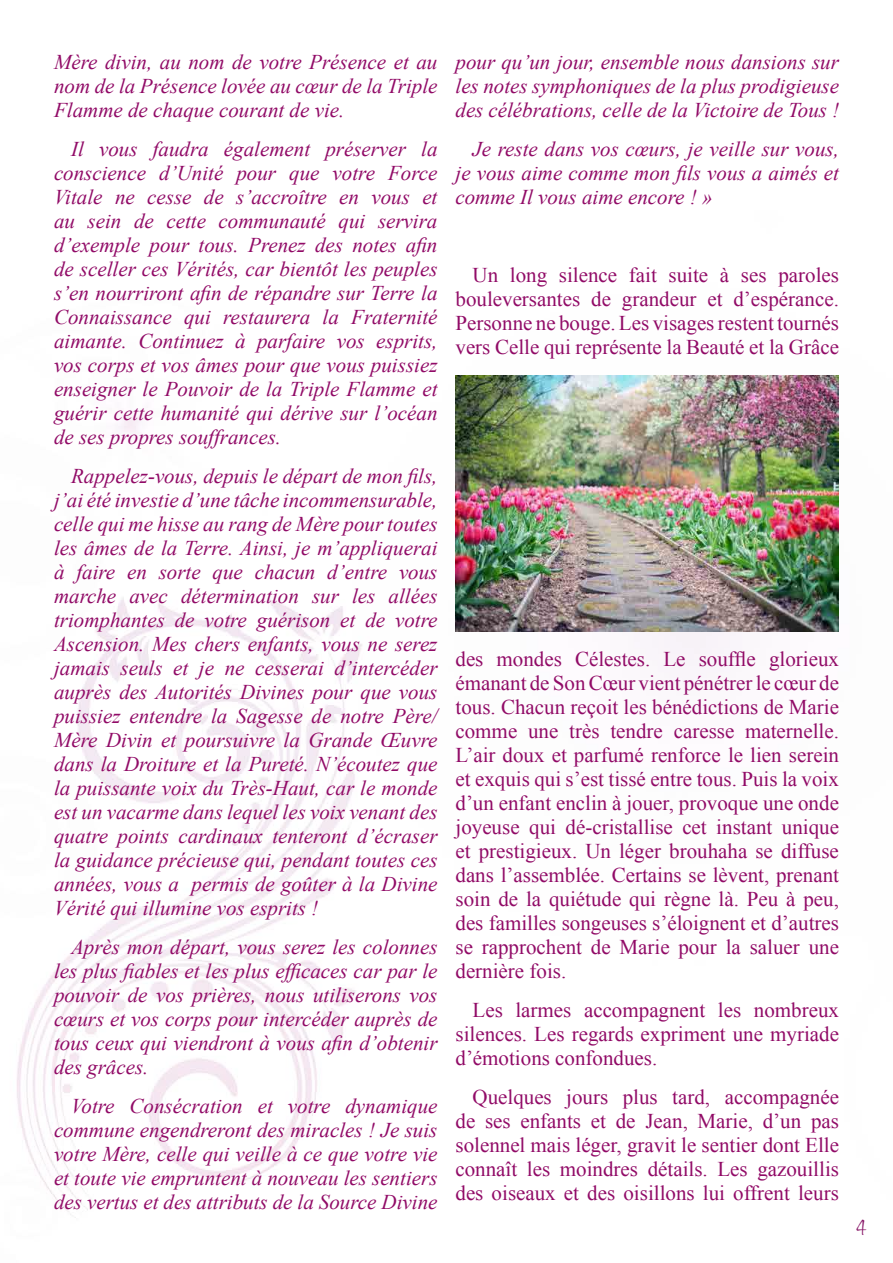
<style>
.page{position:relative;width:893px;height:1263px;background:#fff}
.page>*{position:absolute;margin:0;border:0;box-sizing:border-box;transform-origin:0 0}
.t1{font:300 22.5px "Honey Script";color:#871566}
.Normal__Web{font:italic 21px/24px "Times New Roman";color:#910b67;text-align:justify}
.Normal__Web-2{font:21px/24px "Times New Roman";color:#910b67;text-align:justify}
</style>
<div class="page">
<img style="left:17px;top:375px;width:822px;height:843px">
<img style="left:455px;top:376px;width:384px;height:255px">
<p class="Normal__Web" style="left:54px;top:49px;width:385px">Mère divin, au nom de votre Présence et au nom de la Présence lovée au cœur de la Triple Flamme de chaque courant de vie.</p>
<p class="Normal__Web" style="left:54px;top:136px;width:385px;text-indent:17px">Il vous faudra également préserver la conscience d’Unité pour que votre Force Vitale ne cesse de s’accroître en vous et au sein de cette communauté qui servira d’exemple pour tous. Prenez des notes afin de sceller ces Vérités, car bientôt les peuples s’en nourriront afin de répandre sur Terre la Connaissance qui restaurera la Fraternité aimante. Continuez à parfaire vos esprits, vos corps et vos âmes pour que vous puissiez enseigner le Pouvoir de la Triple Flamme et guérir cette humanité qui dérive sur l’océan de ses propres souffrances.</p>
<p class="Normal__Web" style="left:54px;top:463px;width:385px;text-indent:17px">Rappelez-vous, depuis le départ de mon fils, j’ai été investie d’une tâche incommensurable, celle qui me hisse au rang de Mère pour toutes les âmes de la Terre. Ainsi, je m’appliquerai à faire en sorte que chacun d’entre vous marche avec détermination sur les allées triomphantes de votre guérison et de votre Ascension. Mes chers enfants, vous ne serez jamais seuls et je ne cesserai d’intercéder auprès des Autorités Divines pour que vous puissiez entendre la Sagesse de notre Père/ Mère Divin et poursuivre la Grande Œuvre dans la Droiture et la Pureté. N’écoutez que la puissante voix du Très-Haut, car le monde est un vacarme dans lequel les voix venant des quatre points cardinaux tenteront d’écraser la guidance précieuse qui, pendant toutes ces années, vous a permis de goûter à la Divine Vérité qui illumine vos esprits !</p>
<p class="Normal__Web" style="left:54px;top:934px;width:385px;text-indent:17px">Après mon départ, vous serez les colonnes les plus fiables et les plus efficaces car par le pouvoir de vos prières, nous utiliserons vos cœurs et vos corps pour intercéder auprès de tous ceux qui viendront à vous afin d’obtenir des grâces.</p>
<p class="Normal__Web" style="left:54px;top:1093px;width:385px;text-indent:17px">Votre Consécration et votre dynamique commune engendreront des miracles ! Je suis votre Mère, celle qui veille à ce que votre vie et toute vie empruntent à nouveau les sentiers des vertus et des attributs de la Source Divine</p>
<p class="Normal__Web" style="left:455px;top:49px;width:385px">pour qu’un jour, ensemble nous dansions sur les notes symphoniques de la plus prodigieuse des célébrations, celle de la Victoire de Tous !</p>
<p class="Normal__Web" style="left:455px;top:136px;width:385px;text-indent:17px">Je reste dans vos cœurs, je veille sur vous, je vous aime comme mon fils vous a aimés et comme Il vous aime encore ! »</p>
<p class="Normal__Web-2" style="left:455px;top:262px;width:385px;text-indent:17px">Un long silence fait suite à ses paroles bouleversantes de grandeur et d’espérance.<br>Personne ne bouge. Les visages restent tournés vers Celle qui représente la Beauté et la Grâce</p>
<p class="Normal__Web-2" style="left:455px;top:646px;width:385px">des mondes Célestes. Le souffle glorieux émanant de Son Cœur vient pénétrer le cœur de tous. Chacun reçoit les bénédictions de Marie comme une très tendre caresse maternelle.<br>L’air doux et parfumé renforce le lien serein et exquis qui s’est tissé entre tous. Puis la voix d’un enfant enclin à jouer, provoque une onde joyeuse qui dé-cristallise cet instant unique et prestigieux. Un léger brouhaha se diffuse dans l’assemblée. Certains se lèvent, prenant soin de la quiétude qui règne là. Peu à peu, des familles songeuses s’éloignent et d’autres se rapprochent de Marie pour la saluer une dernière fois.</p>
<p class="Normal__Web-2" style="left:455px;top:997px;width:385px;text-indent:17px">Les larmes accompagnent les nombreux silences. Les regards expriment une myriade d’émotions confondues.</p>
<p class="Normal__Web-2" style="left:455px;top:1084px;width:385px;text-indent:17px">Quelques jours plus tard, accompagnée de ses enfants et de Jean, Marie, d’un pas solennel mais léger, gravit le sentier dont Elle connaît les moindres détails. Les gazouillis des oiseaux et des oisillons lui offrent leurs</p>
<p class="t1" style="left:857px;top:1213px;width:12px">4</p>
</div>
